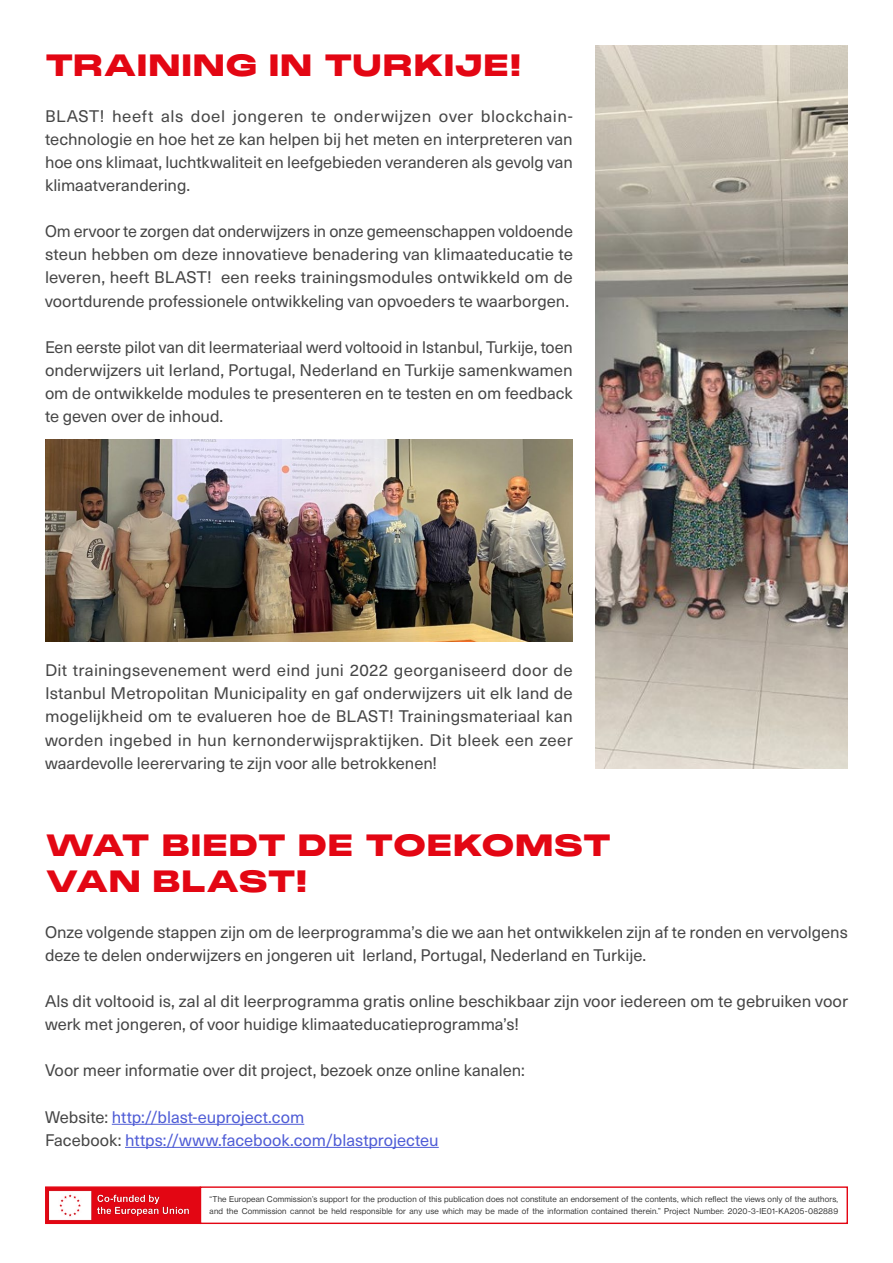
<style>
.page{position:relative;width:893px;height:1263px;background:#fff}
.page>*{position:absolute;margin:0;border:0;box-sizing:border-box;transform-origin:0 0}
.t1{font:900 30px/36px "PP Monument Extended";letter-spacing:.01em;color:#e30613}
.t2{font:16.5px/23.1px "Neue Haas Unica W1 G";letter-spacing:-.005em;color:#464646;text-align:justify}
.t3{font:16.5px/23.1px "Neue Haas Unica W1 G";color:#4f5cd6}
.t4{font:8.25px/12.8px "Neue Haas Display";letter-spacing:.02em;color:#323232}
.s1{color:#464646}
</style>
<div class="page">
<div style="left:45px;top:1186px;width:156px;height:38px;background:#e30613;border:1px solid #e30613"></div>
<div style="left:200px;top:1186px;width:648px;height:38px;border:1px solid #e30613"></div>
<img style="left:48px;top:1190px;width:141px;height:31px">
<img style="left:45px;top:440px;width:528px;height:201px">
<hr style="left:112px;top:1124px;width:192px;height:1px;background:#4f5cd6">
<hr style="left:125px;top:1147px;width:314px;height:1px;background:#4f5cd6">
<img style="left:595px;top:45px;width:253px;height:724px">
<h1 class="t1" style="left:45px;top:46px;width:478px">TRAINING IN TURKIJE!</h1>
<p class="t2" style="left:45px;top:103px;width:529px">BLAST! heeft als doel jongeren te onderwijzen over blockchain&shy;technologie en hoe het ze kan helpen bij het meten en interpreteren van hoe ons klimaat, luchtkwaliteit en leefgebieden veranderen als gevolg van klimaatverandering.</p>
<p class="t2" style="left:45px;top:219px;width:529px">Om ervoor te zorgen dat onderwijzers in onze gemeenschappen voldoende steun hebben om deze innovatieve benadering van klimaateducatie te leveren, heeft BLAST! een reeks trainingsmodules ontwikkeld om de voortdurende professionele ontwikkeling van opvoeders te waarborgen.</p>
<p class="t2" style="left:45px;top:334px;width:529px">Een eerste pilot van dit leermateriaal werd voltooid in Istanbul, Turkije, toen onderwijzers uit Ierland, Portugal, Nederland en Turkije samenkwamen om de ontwikkelde modules te presenteren en te testen en om feedback te geven over de inhoud.</p>
<p class="t2" style="left:45px;top:658px;width:529px">Dit trainingsevenement werd eind juni 2022 georganiseerd door de Istanbul Metropolitan Municipality en gaf onderwijzers uit elk land de mogelijkheid om te evalueren hoe de BLAST! Trainingsmateriaal kan worden ingebed in hun kernonderwijspraktijken. Dit bleek een zeer waardevolle leerervaring te zijn voor alle betrokkenen!</p>
<h1 class="t1" style="left:45px;top:826px;width:568px">WAT BIEDT DE TOEKOMST<br>VAN BLAST!</h1>
<p class="t2" style="left:45px;top:919px;width:804px">Onze volgende stappen zijn om de leerprogramma’s die we aan het ontwikkelen zijn af te ronden en vervolgens deze te delen onderwijzers en jongeren uit Ierland, Portugal, Nederland en Turkije.</p>
<p class="t2" style="left:45px;top:989px;width:805px">Als dit voltooid is, zal al dit leerprogramma gratis online beschikbaar zijn voor iedereen om te gebruiken voor werk met jongeren, of voor huidige klimaateducatieprogramma’s!</p>
<p class="t2" style="left:45px;top:1058px;width:481px">Voor meer informatie over dit project, bezoek onze online kanalen:</p>
<p class="t3" style="left:45px;top:1104px;width:395px"><span class="s1">Website:</span> http://blast-euproject.com<br><span class="s1">Facebook:</span> https://www.facebook.com/blastprojecteu</p>
<p class="t4" style="left:210px;top:1192px;width:630px">“The European Commission’s support for the production of this publication does not constitute an endorsement of the contents, which reflect the views only of the authors, and the Commission cannot be held responsible for any use which may be made of the information contained therein.” Project Number: 2020-3-IE01-KA205-082889</p>
</div>
